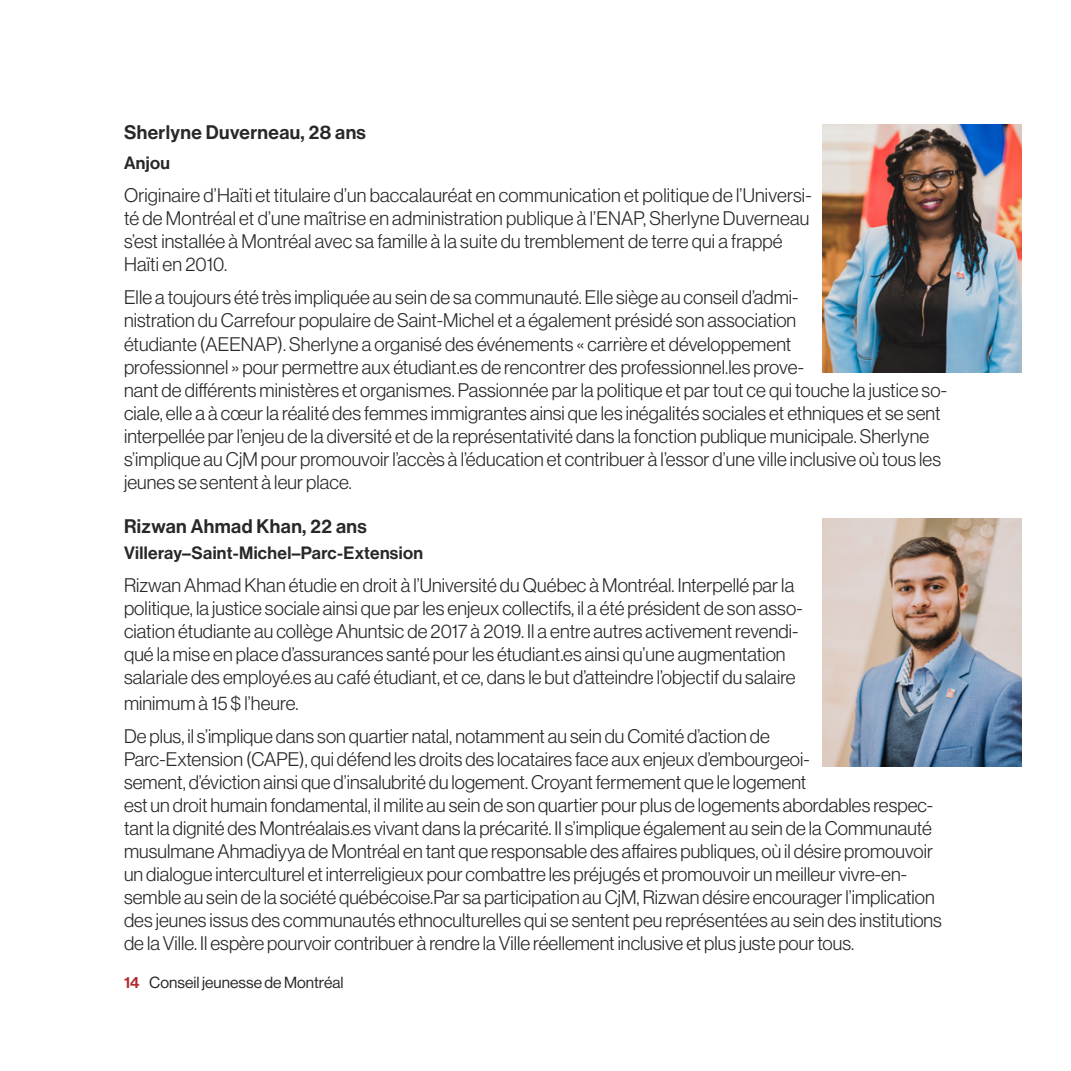
<style>
.page{position:relative;width:1071px;height:1071px;background:#fff}
.page>*{position:absolute;margin:0;border:0;box-sizing:border-box;transform-origin:0 0}
.t1{font:19.25px/23.1px "N Haas Grotesk DS Pro 45 Lt";letter-spacing:.005em;color:#282827}
.t2{font:19.25px "N Haas Grotesk DS Pro 65 Md";letter-spacing:.02em;color:#282827}
.t3{font:17.5px "N Haas Grotesk DS Pro 65 Md";letter-spacing:.02em;color:#282827}
.t4{font:15.75px "N Haas Grotesk DS Pro 55 Rg";color:#282827}
.s1{font-family:"N Haas Grotesk DS Pro 65 Md";color:#b02a2f}
</style>
<div class="page">
<img style="left:823px;top:124px;width:198px;height:248px">
<img style="left:823px;top:518px;width:198px;height:248px">
<p class="t2" style="left:124px;top:121px;width:243px">Sherlyne Duverneau, 28 ans</p>
<p class="t3" style="left:124px;top:153px;width:48px">Anjou</p>
<p class="t1" style="left:124px;top:184px;width:689px">Originaire d’Haïti et titulaire d’un baccalauréat en communication et politique de l’Universi&shy;té de Montréal et d’une maîtrise en administration publique à l’ENAP, Sherlyne Duverneau s’est installée à Montréal avec sa famille à la suite du tremblement de terre qui a frappé Haïti en 2010.</p>
<p class="t1" style="left:124px;top:286px;width:825px">Elle a toujours été très impliquée au sein de sa communauté. Elle siège au conseil d’admi-<br>nistration du Carrefour populaire de Saint-Michel et a également présidé son association<br>étudiante (AEENAP). Sherlyne a organisé des événements « carrière et développement<br>professionnel » pour permettre aux étudiant.es de rencontrer des professionnel.les prove-<br>nant de différents ministères et organismes. Passionnée par la politique et par tout ce qui touche la justice so&shy;ciale, elle a à cœur la réalité des femmes immigrantes ainsi que les inégalités sociales et ethniques et se sent interpellée par l’enjeu de la diversité et de la représentativité dans la fonction publique municipale. Sherlyne s’implique au CjM pour promouvoir l’accès à l’éducation et contribuer à l’essor d’une ville inclusive où tous les jeunes se sentent à leur place.</p>
<p class="t2" style="left:124px;top:515px;width:244px">Rizwan Ahmad Khan, 22 ans</p>
<p class="t3" style="left:124px;top:543px;width:301px">Villeray–Saint-Michel–Parc-Extension</p>
<p class="t1" style="left:124px;top:574px;width:680px">Rizwan Ahmad Khan étudie en droit à l’Université du Québec à Montréal. Interpellé par la politique, la justice sociale ainsi que par les enjeux collectifs, il a été président de son asso&shy;ciation étudiante au collège Ahuntsic de 2017 à 2019. Il a entre autres activement revendi&shy;qué la mise en place d’assurances santé pour les étudiant.es ainsi qu’une augmentation salariale des employé.es au café étudiant, et ce, dans le but d’atteindre l’objectif du salaire</p>
<p class="t1" style="left:124px;top:686px;width:647px;line-height:33.1px">minimum à 15 $ l’heure.<br>De plus, il s’implique dans son quartier natal, notamment au sein du Comité d’action de</p>
<p class="t1" style="left:124px;top:747px;width:819px">Parc-Extension (CAPE), qui défend les droits des locataires face aux enjeux d’embourgeoi-<br>sement, d’éviction ainsi que d’insalubrité du logement. Croyant fermement que le logement<br>est un droit humain fondamental, il milite au sein de son quartier pour plus de logements abordables respec&shy;tant la dignité des Montréalais.es vivant dans la précarité. Il s’implique également au sein de la Communauté musulmane Ahmadiyya de Montréal en tant que responsable des affaires publiques, où il désire promouvoir un dialogue interculturel et interreligieux pour combattre les préjugés et promouvoir un meilleur vivre-en&shy;semble au sein de la société québécoise.Par sa participation au CjM, Rizwan désire encourager l’implication des jeunes issus des communautés ethnoculturelles qui se sentent peu représentées au sein des institutions de la Ville. Il espère pourvoir contribuer à rendre la Ville réellement inclusive et plus juste pour tous.</p>
<p class="t4" style="left:124px;top:974px;width:221px"><span class="s1">14</span> Conseil jeunesse de Montréal</p>
</div>
